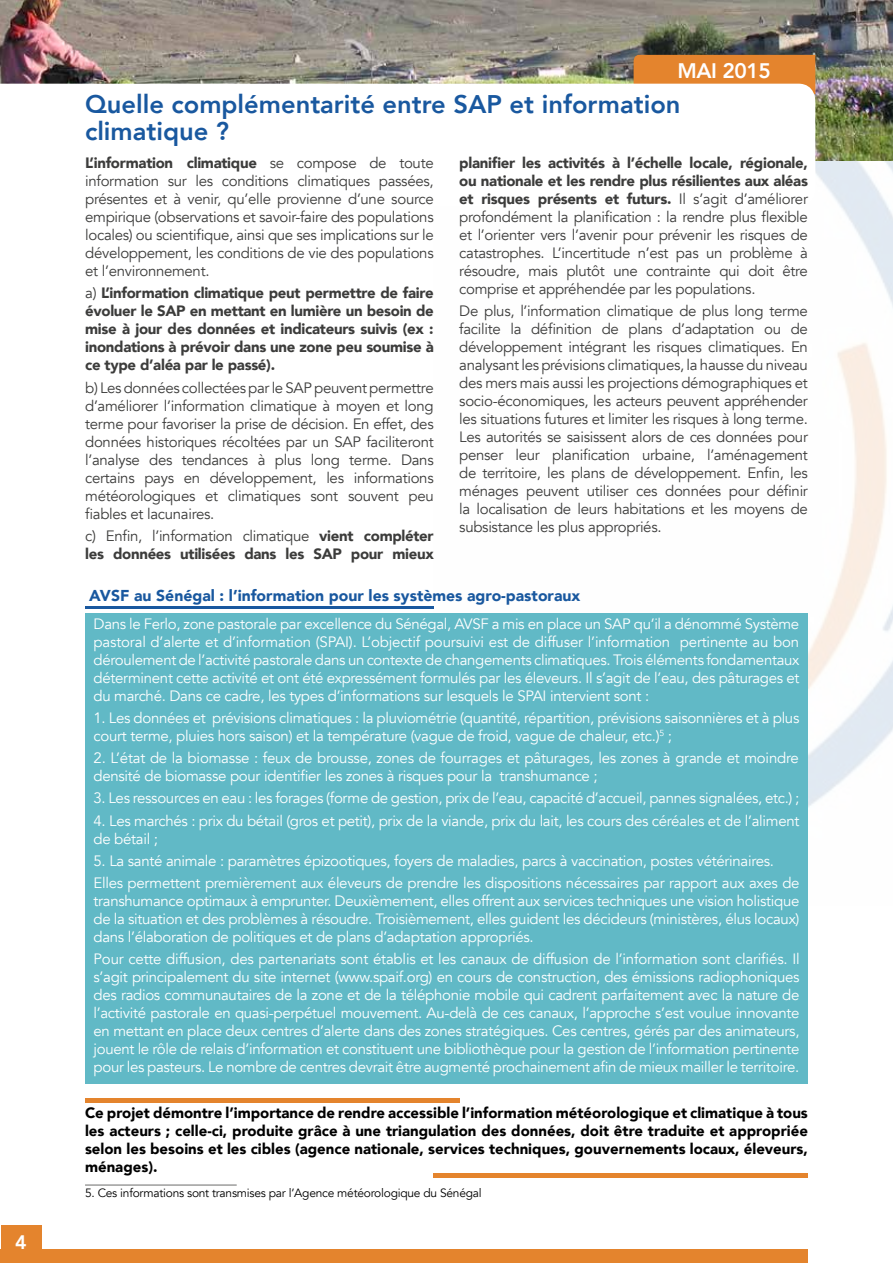
<style>
.page{position:relative;width:893px;height:1263px;background:#fff}
.page>*{position:absolute;margin:0;border:0;box-sizing:border-box;transform-origin:0 0}
.t1{font:800 25.5px/27px "Avenir";color:#19589f}
.t2{font:800 21px "Avenir";letter-spacing:-.02em;color:#fff}
.t3{font:800 19.5px "Avenir";color:#fff}
.t4{font:900 15.75px "Avenir";color:#19589f}
.t5{font:15px/18px "Avenir";letter-spacing:-.02em;color:#fff}
.t6{font:15px/18px "Avenir";letter-spacing:-.02em;color:#3c3c3b;text-align:justify}
.t7{font:900 15px/18px "Avenir";color:#000;text-align:justify}
.t8{font:900 15px/18px "Avenir";letter-spacing:-.02em;color:#3c3c3b;text-align:justify}
.t9{font:12px "Avenir";letter-spacing:-.02em;color:#000}
.s1{font-weight:900}
.s2{font-weight:400}
</style>
<div class="page">
<img style="left:808px;top:160px;width:85px;height:648px">
<img style="left:0;top:0;width:893px;height:160px">
<div style="left:85px;top:613px;width:723px;height:471px;background:#61b9c6"></div>
<div style="left:634px;top:55px;width:181px;height:29px;background:#e4842d"></div>
<svg style="left:0;top:84px;width:815px;height:122px"></svg>
<div style="left:1px;top:1225px;width:40px;height:29px;background:#e4842d"></div>
<hr style="left:85px;top:606px;width:349px;height:2px;background:#19589f">
<hr style="left:85px;top:1099px;width:374px;height:4px;background:#e4842d">
<hr style="left:434px;top:1174px;width:374px;height:4px;background:#e4842d">
<div style="left:0;top:1249px;width:808px;height:14px;background:#e4842d"></div>
<hr style="left:85px;top:1184px;width:152px;height:2px;background:#9d9d9c">
<h3 class="t3" style="left:15px;top:1227px;width:13px">4</h3>
<h2 class="t2" style="left:677px;top:55px;width:95px">MAI 2015</h2>
<h1 class="t1" style="left:85px;top:91px;width:597px">Quelle complémentarité entre SAP et information climatique ?</h1>
<p class="t6" style="left:459px;top:154px;width:350px"><span class="s1">planifier les activités à l’échelle locale, régionale, ou nationale et les rendre plus résilientes aux aléas et risques présents et futurs.</span> Il s’agit d’améliorer profondément la planification : la rendre plus flexible et l’orienter vers l’avenir pour prévenir les risques de catastrophes. L’incertitude n’est pas un problème à résoudre, mais plutôt une contrainte qui doit être comprise et appréhendée par les populations.</p>
<p class="t6" style="left:459px;top:302px;width:350px">De plus, l’information climatique de plus long terme facilite la définition de plans d’adaptation ou de développement intégrant les risques climatiques. En analysant les prévisions climatiques, la hausse du niveau des mers mais aussi les projections démographiques et socio-économiques, les acteurs peuvent appréhender les situations futures et limiter les risques à long terme.<br>Les autorités se saisissent alors de ces données pour penser leur planification urbaine, l’aménagement de territoire, les plans de développement. Enfin, les ménages peuvent utiliser ces données pour définir la localisation de leurs habitations et les moyens de subsistance les plus appropriés.</p>
<p class="t6" style="left:85px;top:154px;width:350px"><span class="s1">L’information climatique</span> se compose de toute information sur les conditions climatiques passées, présentes et à venir, qu’elle provienne d’une source empirique (observations et savoir-faire des populations locales) ou scientifique, ainsi que ses implications sur le développement, les conditions de vie des populations et l’environnement.</p>
<p class="t8" style="left:85px;top:284px;width:350px"><span class="s2">a)</span> L’information climatique peut permettre de faire évoluer le SAP en mettant en lumière un besoin de mise à jour des données et indicateurs suivis (ex : inondations à prévoir dans une zone peu soumise à ce type d’aléa par le passé).</p>
<p class="t6" style="left:85px;top:379px;width:350px">b) Les données collectées par le SAP peuvent permettre d’améliorer l’information climatique à moyen et long terme pour favoriser la prise de décision. En effet, des données historiques récoltées par un SAP faciliteront l’analyse des tendances à plus long terme. Dans certains pays en développement, les informations météorologiques et climatiques sont souvent peu fiables et lacunaires.</p>
<p class="t8" style="left:85px;top:526px;width:350px"><span class="s2">c) Enfin, l’information climatique</span> vient compléter les données utilisées dans les SAP pour mieux</p>
<p class="t4" style="left:89px;top:582px;width:492px">AVSF au Sénégal : l’information pour les systèmes agro-pastoraux</p>
<p class="t5" style="left:94px;top:615px;width:707px;text-align:justify">Dans le Ferlo, zone pastorale par excellence du Sénégal, AVSF a mis en place un SAP qu’il a dénommé Système pastoral d’alerte et d’information (SPAI). L’objectif poursuivi est de diffuser l’information pertinente au bon déroulement de l’activité pastorale dans un contexte de changements climatiques. Trois éléments fondamentaux déterminent cette activité et ont été expressément formulés par les éleveurs. Il s’agit de l’eau, des pâturages et du marché. Dans ce cadre, les types d’informations sur lesquels le SPAI intervient sont :</p>
<p class="t5" style="left:94px;top:709px;width:707px">1. Les données et prévisions climatiques : la pluviométrie (quantité, répartition, prévisions saisonnières et à plus court terme, pluies hors saison) et la température (vague de froid, vague de chaleur, etc.)<sup>5</sup> ;</p>
<p class="t5" style="left:94px;top:749px;width:707px">2. L’état de la biomasse : feux de brousse, zones de fourrages et pâturages, les zones à grande et moindre densité de biomasse pour identifier les zones à risques pour la transhumance ;</p>
<p class="t5" style="left:94px;top:789px;width:707px">3. Les ressources en eau : les forages (forme de gestion, prix de l’eau, capacité d’accueil, pannes signalées, etc.) ;</p>
<p class="t5" style="left:94px;top:812px;width:707px">4. Les marchés : prix du bétail (gros et petit), prix de la viande, prix du lait, les cours des céréales et de l’aliment de bétail ;</p>
<p class="t5" style="left:94px;top:850px;width:707px;line-height:22.2px">5. La santé animale : paramètres épizootiques, foyers de maladies, parcs à vaccination, postes vétérinaires.<br>Elles permettent premièrement aux éleveurs de prendre les dispositions nécessaires par rapport aux axes de</p>
<p class="t5" style="left:94px;top:892px;width:707px;text-align:justify">transhumance optimaux à emprunter. Deuxièmement, elles offrent aux services techniques une vision holistique de la situation et des problèmes à résoudre. Troisièmement, elles guident les décideurs (ministères, élus locaux) dans l’élaboration de politiques et de plans d’adaptation appropriés.</p>
<p class="t5" style="left:94px;top:950px;width:708px;text-align:justify">Pour cette diffusion, des partenariats sont établis et les canaux de diffusion de l’information sont clarifiés. Il s’agit principalement du site internet (www.spaif.org) en cours de construction, des émissions radiophoniques des radios communautaires de la zone et de la téléphonie mobile qui cadrent parfaitement avec la nature de l’activité pastorale en quasi-perpétuel mouvement. Au-delà de ces canaux, l’approche s’est voulue innovante en mettant en place deux centres d’alerte dans des zones stratégiques. Ces centres, gérés par des animateurs, jouent le rôle de relais d’information et constituent une bibliothèque pour la gestion de l’information pertinente pour les pasteurs. Le nombre de centres devrait être augmenté prochainement afin de mieux mailler le territoire.</p>
<p class="t7" style="left:85px;top:1103px;width:724px">Ce projet démontre l’importance de rendre accessible l’information météorologique et climatique à tous les acteurs ; celle-ci, produite grâce à une triangulation des données, doit être traduite et appropriée selon les besoins et les cibles (agence nationale, services techniques, gouvernements locaux, éleveurs, ménages).</p>
<p class="t9" style="left:85px;top:1186px;width:398px">5. Ces informations sont transmises par l’Agence météorologique du Sénégal</p>
</div>
